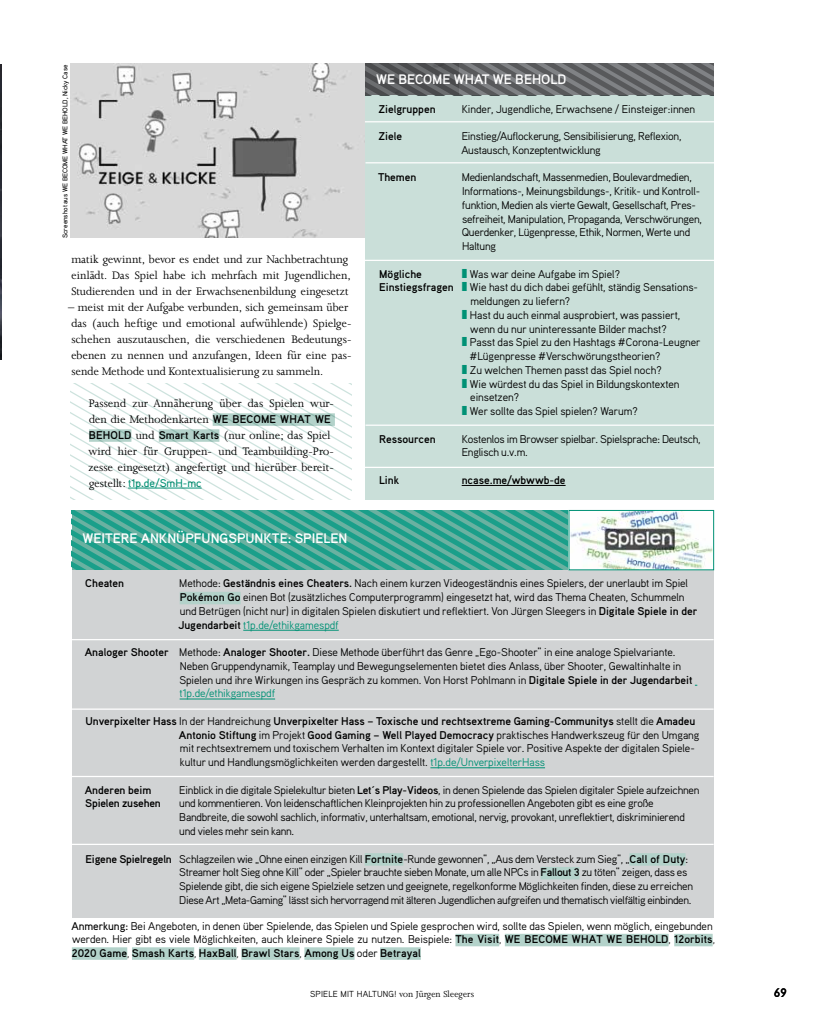
<style>
.page{position:relative;width:815px;height:1028px;background:#fff}
.page>*{position:absolute;margin:0;border:0;box-sizing:border-box;transform-origin:0 0}
.t1{font:700 13.75px "Aaux";letter-spacing:-.005em;color:#fff}
.t2{font:12.5px/16px "Joanna MT Std";letter-spacing:-.005em;color:#000}
.t3{font:700 12.5px "Aaux";color:#000}
.t4{font:11.25px/13.8px "Aaux";letter-spacing:-.015em;color:#000}
.t5{font:700 11.25px "Aaux";letter-spacing:-.005em;color:#000}
.t6{font:500 11.25px "Aaux";letter-spacing:-.005em;color:#009175}
.t7{font:8.75px "Aaux";letter-spacing:.02em;color:#000}
.t8{font:500 6.88px "Aaux";letter-spacing:-.005em;color:#000}
.s1{font-family:"Aaux";font-weight:700;font-size:11.25px}
.s2{font-family:"Joanna MT Std";font-weight:400;font-size:12.5px;color:#000}
.s3{font-weight:700}
.s4{color:#009175}
.s5{font-weight:500}
.s6{font-weight:300}
.s7{font-weight:400}
.s8{font-family:"Joanna MT Std";font-size:10px}
</style>
<div class="page">
<img style="left:71px;top:63px;width:294px;height:175px">
<div style="left:365px;top:95px;width:349px;height:405px;background:#cadfd9"></div>
<div style="left:72px;top:570px;width:642px;height:347px;background:#d1d3d4"></div>
<hr style="left:462px;top:485px;width:104px;height:1px;background:#000">
<div style="left:180px;top:592px;width:61px;height:12px;background:#b3d2ca"></div>
<hr style="left:243px;top:630px;width:96px;height:1px;background:#009175">
<hr style="left:180px;top:698px;width:95px;height:1px;background:#009175">
<hr style="left:430px;top:767px;width:115px;height:1px;background:#009175">
<div style="left:365px;top:853px;width:38px;height:12px;background:#b3d2ca"></div>
<div style="left:629px;top:853px;width:57px;height:12px;background:#b3d2ca"></div>
<div style="left:541px;top:867px;width:38px;height:12px;background:#b3d2ca"></div>
<svg style="left:365px;top:63px;width:349px;height:32px;background:#656669"></svg>
<svg style="left:72px;top:510px;width:497px;height:60px;background:#3ea794"></svg>
<hr style="left:365px;top:121px;width:423px;height:1px;background:#fff">
<hr style="left:365px;top:162px;width:423px;height:1px;background:#fff">
<hr style="left:72px;top:639px;width:642px;height:1px;background:#fff">
<hr style="left:365px;top:424px;width:423px;height:2px;background:#fff">
<hr style="left:362px;top:467px;width:423px;height:1px;background:#fff">
<hr style="left:72px;top:776px;width:642px;height:1px;background:#fff">
<hr style="left:365px;top:260px;width:423px;height:1px;background:#fff">
<hr style="left:72px;top:843px;width:642px;height:2px;background:#fff">
<hr style="left:72px;top:708px;width:642px;height:1px;background:#fff">
<svg style="left:71px;top:383px;width:280px;height:116px"></svg>
<div style="left:455px;top:933px;width:44px;height:13px;background:#b3d2ca"></div>
<div style="left:505px;top:933px;width:164px;height:13px;background:#b3d2ca"></div>
<div style="left:674px;top:933px;width:39px;height:13px;background:#b3d2ca"></div>
<div style="left:72px;top:947px;width:55px;height:12px;background:#b3d2ca"></div>
<div style="left:132px;top:947px;width:62px;height:12px;background:#b3d2ca"></div>
<div style="left:199px;top:947px;width:38px;height:12px;background:#b3d2ca"></div>
<div style="left:241px;top:947px;width:59px;height:12px;background:#b3d2ca"></div>
<div style="left:304px;top:947px;width:51px;height:12px;background:#b3d2ca"></div>
<div style="left:380px;top:947px;width:41px;height:12px;background:#b3d2ca"></div>
<img style="left:0;top:64px;width:1px;height:296px">
<img style="left:571px;top:512px;width:141px;height:56px">
<div style="left:569px;top:510px;width:145px;height:60px;border:1px solid #009175"></div>
<p class="t8" style="left:61px;top:238px;width:175px;rotate:-90deg">Screenshot aus WE BECOME WHAT WE BEHOLD, Nicky Case</p>
<p class="t2" style="left:71px;top:251px;width:281px">matik gewinnt, bevor es endet und zur Nachbetrachtung einlädt. Das Spiel habe ich mehrfach mit Jugendlichen,<br>Studierenden und in der Erwachsenenbildung eingesetzt</p>
<p class="t2" style="left:68px;top:299px;width:285px">– meist mit der Aufgabe verbunden, sich gemeinsam über das (auch heftige und emotional aufwühlende) Spielge&shy;schehen auszutauschen, die verschiedenen Bedeutungs&shy;ebenen zu nennen und anzufangen, Ideen für eine pas&shy;sende Methode und Kontextualisierung zu sammeln.</p>
<p class="t2" style="left:89px;top:395px;width:247px">Passend zur Annäherung über das Spielen wur&shy;den die Methodenkarten <span class="s1">WE BECO ME WHAT</span></p>
<p class="t5" style="left:315px;top:411px;width:17px">WE</p>
<p class="t2" style="left:89px;top:427px;width:247px;text-indent:47px">und <span class="s1">Smart Karts</span> (nur online; das Spiel wird hier für Gruppen- und Teambuilding-Pro&shy;zesse eingesetzt) angefertigt und hierüber bereit-</p>
<p class="t6" style="left:89px;top:475px;width:114px"><span class="s2">gestellt:</span> t1p.de/SmH-mc</p>
<p class="t5" style="left:89px;top:427px;width:22px">BEHOLD</p>
<p class="t1" style="left:82px;top:529px;width:267px">Weitere Anknüpfungspunkte: Spielen</p>
<p class="t1" style="left:376px;top:71px;width:98px">WE BECOME WHAT</p>
<p class="t1" style="left:493px;top:71px;width:49px">WE BEHOLD</p>
<p class="t5" style="left:378px;top:101px;width:59px">Zielgruppen</p>
<p class="t4" style="left:462px;top:101px;width:235px">Kinder, Jugendliche, Erwachsene / Einsteiger:innen</p>
<p class="t5" style="left:378px;top:129px;width:25px">Ziele</p>
<p class="t4" style="left:461px;top:129px;width:222px">Einstieg/Auflockerung, Sensibilisierung, Reflexion,<br>Austausch, Konzeptentwicklung</p>
<p class="t5" style="left:378px;top:170px;width:40px">Themen</p>
<p class="t4" style="left:462px;top:170px;width:242px">Medienlandschaft, Massenmedien, Boulevardmedien,<br>I nformations-, Meinungsbildungs-, Kritik- und Kontroll&shy;funktion, Medien als vierte Gewalt, Gesellschaft, Pres&shy;sefreiheit, Manipulation, Propaganda, Verschwörungen, Querdenker, Lügenpresse, Ethik, Normen, Werte und Haltung</p>
<p class="t5" style="left:379px;top:266px;width:44px">Mögliche</p>
<p class="t4" style="left:470px;top:266px;width:152px">Was war deine Aufgabe im Spiel?</p>
<p class="t4" style="left:379px;top:280px;width:320px"><span class="s3">Einstiegsfragen</span> Wie hast du dich dabei gefühlt, ständig Sensations-</p>
<p class="t4" style="left:470px;top:294px;width:101px">meldungen zu liefern?</p>
<p class="t4" style="left:470px;top:308px;width:212px">Hast du auch einmal ausprobiert, was passiert,</p>
<p class="t4" style="left:470px;top:321px;width:198px">wenn du nur uninteressante Bilder machst?</p>
<p class="t4" style="left:470px;top:335px;width:232px">Passt das Spiel zu den Hashtags #Corona-Leugner</p>
<p class="t4" style="left:469px;top:349px;width:193px">#Lügenpresse #Verschwörungstheorien?</p>
<p class="t4" style="left:470px;top:363px;width:193px">Zu welchen Themen passt das Spiel noch?</p>
<p class="t4" style="left:470px;top:376px;width:211px">Wie würdest du das Spiel in Bildungskontexten</p>
<p class="t4" style="left:470px;top:390px;width:50px">einsetzen?</p>
<p class="t4" style="left:470px;top:404px;width:169px">Wer sollte das Spiel spielen? Warum?</p>
<p class="t5" style="left:379px;top:431px;width:58px">Ressourcen</p>
<p class="t4" style="left:462px;top:431px;width:241px">Kostenlos im Browser spielbar. Spielsprache: Deutsch,<br>Englisch u.v.m.</p>
<p class="t5" style="left:379px;top:473px;width:21px">Link</p>
<p class="t5" style="left:462px;top:473px;width:105px">ncase.me/wbwwb-de</p>
<p class="t5" style="left:85px;top:576px;width:40px">Cheaten</p>
<p class="t4" style="left:178px;top:576px;width:520px">Methode: <span class="s3">Geständnis eines Cheaters.</span> Nach einem kurzen Videogeständnis eines Spielers, der unerlaubt im Spiel <span class="s3">Pokémon Go</span> einen Bot (zusätzliches Computerprogramm) eingesetzt hat, wird das Thema Cheaten, Schummeln und Betrügen (nicht nur) in digitalen Spielen diskutiert und reflektiert. Von Jürgen Sleegers in <span class="s3">Digitale Spiele in der Jugendarbeit</span> <span class="s4">t1p.de/ethikgamespdf</span></p>
<p class="t4" style="left:179px;top:645px;width:515px;text-indent:-95px"><span class="s3">Analoger Shooter</span> Methode: <span class="s3">Analoger Shooter.</span> Diese Methode überführt das Genre „Ego-Shooter“ in eine analoge Spielvariante.<br>Neben Gruppendynamik, Teamplay und Bewegungselementen bietet dies Anlass, über Shooter, Gewaltinhalte in Spielen und ihre Wirkungen ins Gespräch zu kommen. Von Horst Pohlmann in <span class="s3">Digitale Spiele in der Jugendarbeit </span><span class="s4">t1p.de/ethikgamespdf</span></p>
<p class="t4" style="left:179px;top:714px;width:522px;text-indent:-93px"><span class="s3">Unverpixelter Hass</span> I n der Handreichung <span class="s3">Unverpixelter Hass – Toxische und rechtsextreme Gaming-Communitys</span> stellt die <span class="s3">Amadeu Antonio Stiftung</span> im Projekt <span class="s3">Good Gaming – Well Played Democracy</span> praktisches Handwerkszeug für den Umgang mit rechtsextremem und toxischem Verhalten im Kontext digitaler Spiele vor. Positive Aspekte der digitalen Spiele&shy;kultur und Handlungsmöglichkeiten werden dargestellt. <span class="s4">t1p.de/UnverpixelterHass</span></p>
<p class="t5" style="left:85px;top:782px;width:68px">Anderen beim</p>
<p class="t4" style="left:179px;top:782px;width:522px">Einblick in die digitale Spielekultur bieten <span class="s3">Let´s Play-Videos</span>, in denen Spielende das Spielen digitaler Spiele aufzeichnen</p>
<p class="t5" style="left:85px;top:796px;width:77px">Spielen zusehen</p>
<p class="t4" style="left:179px;top:796px;width:507px">und kommentieren. Von leidenschaftlichen Kleinprojekten hin zu professionellen Angeboten gibt es eine große<br>Bandbreite, die sowohl sachlich, informativ, unterhaltsam, emotional, nervig, provokant, unreflektiert, diskriminierend und vieles mehr sein kann.</p>
<p class="t4" style="left:179px;top:851px;width:515px;text-indent:-94px"><span class="s3">Eigene Spielregeln</span> Schlagzeilen wie „Ohne einen einzigen Kill <span class="s3">Fortnite</span>-Runde gewonnen“, „Aus dem Versteck zum Sieg“, „<span class="s3">Call of Duty</span>:<br>Streamer holt Sieg ohne Kill“ oder „Spieler brauchte sieben Monate, um alle NPCs in <span class="s3">Fallout 3</span> zu töten“ zeigen, dass es Spielende gibt, die sich eigene Spielziele setzen und geeignete, regelkonforme Möglichkeiten finden, diese zu erreichen Diese Art „Meta-Gaming“ lässt sich hervorragend mit älteren Jugendlichen aufgreifen und thematisch vielfältig einbinden.</p>
<p class="t4" style="left:71px;top:918px;width:643px"><span class="s5">Anmerkung:</span> Bei Angeboten, in denen über Spielende, das Spielen und Spiele gesprochen wird, sollte das Spielen, wenn möglich, eingebunden werden. Hier gibt es viele Möglichkeiten, auch kleinere Spiele zu nutzen. Beispiele: <span class="s3">The Visit</span><span class="s6">,</span> <span class="s3">WE BECOME WHAT</span></p>
<p class="t5" style="left:607px;top:932px;width:42px">WE BEHOLD</p>
<p class="t5" style="left:669px;top:932px;width:48px"><span class="s6">,</span> 12orbits<span class="s6">,</span></p>
<p class="t5" style="left:72px;top:945px;width:350px">2020 Game<span class="s6">,</span> Smash Karts<span class="s6">,</span> HaxBall<span class="s6">,</span> Brawl Stars<span class="s6">,</span> Among Us <span class="s7">oder</span> Betrayal</p>
<p class="t7" style="left:310px;top:988px;width:166px">Spiele m it Ha ltung! <span class="s8">von Jürgen Sleegers</span></p>
<p class="t3" style="left:774px;top:984px;width:15px">69</p>
</div>
